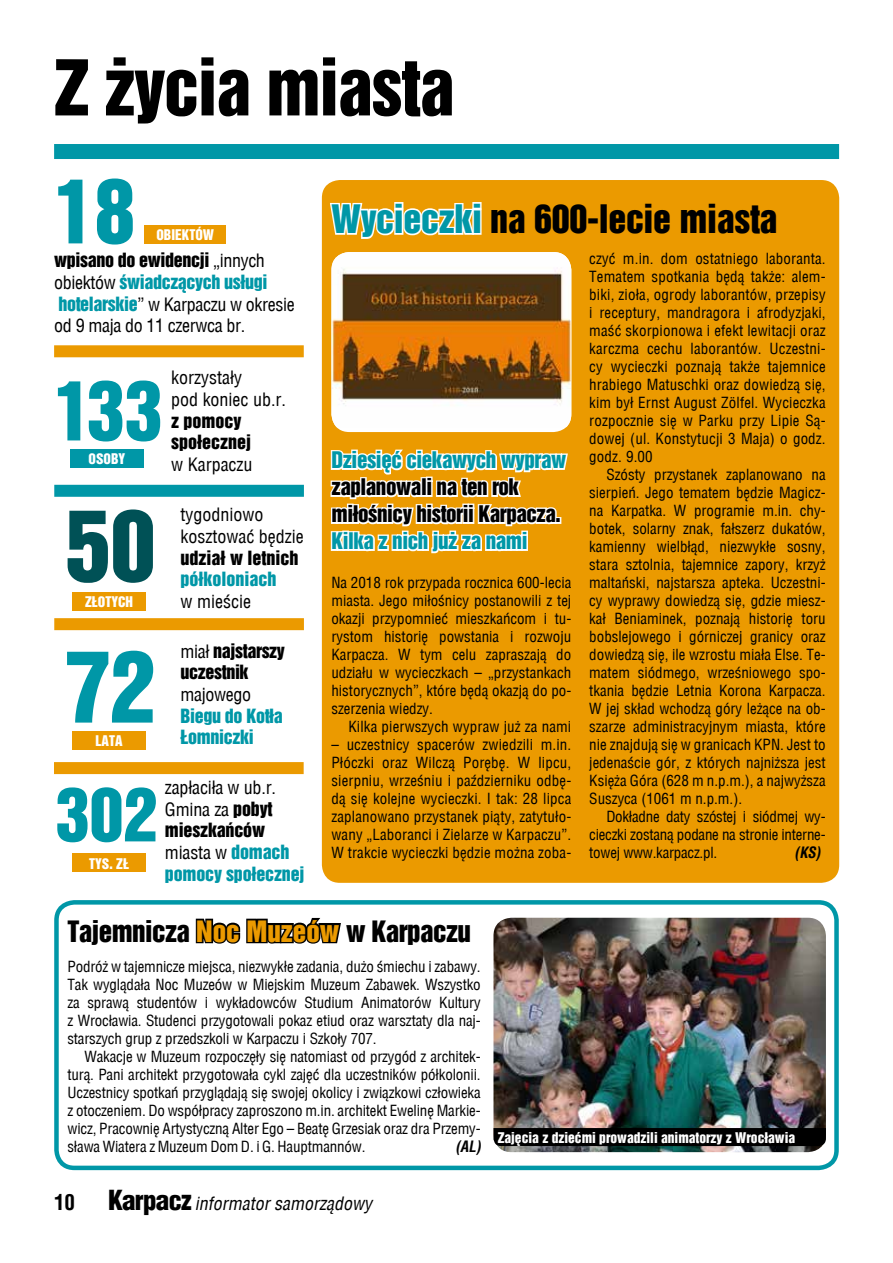
<style>
.page{position:relative;width:893px;height:1263px;background:#fff}
.page>*{position:absolute;margin:0;border:0;box-sizing:border-box;transform-origin:0 0}
.t1{font:90px "Switzerland Inserat";color:#0097a7}
.t2{font:90px "Switzerland Inserat";color:#005156}
.t3{font:81px "Switzerland Inserat";color:#0097a7}
.t4{font:75px "Switzerland Inserat";color:#0097a7}
.t5{font:70.2px "Switzerland Inserat";letter-spacing:-.02em;color:#000}
.t6{font:67.5px "Switzerland Inserat";color:#0097a7}
.t7{font:36px "Switzerland Inserat";letter-spacing:-.01em;color:#000}
.t8{font:27px "Switzerland Inserat";letter-spacing:-.02em;color:#000}
.t9{font:21px/27px "Switzerland Inserat";letter-spacing:-.02em;color:#000}
.t10{font:21px "Switzerland Inserat";letter-spacing:-.02em;color:#0097a7}
.t11{font:18px/21.6px "Switzerland Condensed";letter-spacing:-.005em;color:#000}
.t12{font:18px/21.6px "Switzerland Inserat";letter-spacing:-.02em;color:#000}
.t13{font:18px/21.6px "Switzerland Inserat";letter-spacing:-.01em;color:#0097a7}
.t14{font:18px/21.6px "Switzerland Inserat";color:#000}
.t15{font:italic 18px "Switzerland Condensed";color:#000}
.t16{font:15px/18px "Switzerland Condensed";color:#000;text-align:justify}
.t17{font:italic 700 15px "Switzerland Condensed";color:#000}
.t18{font:13.5px "Switzerland Inserat";color:#fff}
.s1{font-family:"Switzerland Condensed"}
.s2{color:#0097a7}
.s3{font-family:"Switzerland Inserat";color:#0097a7}
.s4{font-family:"Switzerland Inserat"}
.s5{color:#eb9a00}
.s6{font-weight:700;font-style:normal;font-size:21px}
.s7{font-family:"Switzerland Cond";font-weight:900;font-style:normal;font-size:27px}
</style>
<div class="page">
<div style="left:54px;top:144px;width:785px;height:15px;background:#0097a7"></div>
<div style="left:54px;top:900px;width:785px;height:270px;border:4px solid #0097a7;border-radius:18px"></div>
<svg style="left:194px;top:900px;width:149px;height:44px"></svg>
<img style="left:493px;top:918px;width:333px;height:234px">
<div style="left:322px;top:180px;width:517px;height:703px;background:#eb9a00;border-radius:18px"></div>
<div style="left:331px;top:252px;width:240px;height:180px;background:#fff;border-radius:18px"></div>
<img style="left:331px;top:252px;width:240px;height:175px">
<svg style="left:330px;top:449px;width:238px;height:105px"></svg>
<div style="left:521px;top:534px;width:7px;height:17px;border:3px solid #fff"></div>
<svg style="left:330px;top:202px;width:153px;height:55px"></svg>
<div style="left:54px;top:762px;width:250px;height:12px;background:#eb9a00"></div>
<div style="left:73px;top:731px;width:73px;height:18px;background:#eb9a00"></div>
<div style="left:73px;top:854px;width:73px;height:18px;background:#eb9a00"></div>
<div style="left:54px;top:345px;width:250px;height:12px;background:#eb9a00"></div>
<div style="left:54px;top:485px;width:250px;height:12px;background:#0097a7"></div>
<div style="left:54px;top:618px;width:250px;height:12px;background:#eb9a00"></div>
<div style="left:145px;top:225px;width:81px;height:18px;background:#eb9a00"></div>
<div style="left:70px;top:449px;width:73px;height:18px;background:#0097a7"></div>
<div style="left:73px;top:592px;width:73px;height:18px;background:#eb9a00"></div>
<div style="left:493px;top:1128px;width:333px;height:18px;background:#000"></div>
<h3 class="t5" style="left:54px;top:44px;width:402px">Z życia miasta</h3>
<h2 class="t3" style="left:54px;top:161px;width:82px">18</h2>
<p class="t12" style="left:54px;top:249px;width:215px">wpisano do ewidencji <span class="s1">„innych obiektów</span> <span class="s2">świadczących usługi</span></p>
<p class="t11" style="left:54px;top:293px;width:242px"><span class="s3">hotelarskie</span>” w Karpaczu w okresie od 9 maja do 11 czerwca br.</p>
<p class="t18" style="left:156px;top:226px;width:59px">OBIEKTÓW</p>
<h3 class="t4" style="left:54px;top:364px;width:110px">133</h3>
<p class="t11" style="left:171px;top:367px;width:116px">korzystały<br>pod koniec ub.r.</p>
<p class="t14" style="left:171px;top:410px;width:81px">z pomocy społecznej</p>
<p class="t11" style="left:171px;top:453px;width:83px">w Karpaczu</p>
<p class="t18" style="left:88px;top:451px;width:38px">OSOBY</p>
<h1 class="t2" style="left:66px;top:490px;width:91px">50</h1>
<p class="t11" style="left:181px;top:504px;width:125px">tygodniowo kosztować będzie</p>
<p class="t14" style="left:181px;top:547px;width:119px">udział w letnich</p>
<p class="t13" style="left:181px;top:568px;width:97px">półkoloniach</p>
<p class="t11" style="left:181px;top:590px;width:72px">w mieście</p>
<p class="t18" style="left:85px;top:593px;width:50px">ZŁOTYCH</p>
<h1 class="t1" style="left:66px;top:631px;width:91px">72</h1>
<p class="t18" style="left:96px;top:732px;width:28px">LATA</p>
<h3 class="t6" style="left:56px;top:773px;width:103px">302</h3>
<p class="t18" style="left:89px;top:855px;width:41px">TYS. ZŁ</p>
<p class="t12" style="left:181px;top:640px;width:106px"><span class="s1">miał</span> najstarszy uczestnik</p>
<p class="t11" style="left:181px;top:684px;width:72px">majowego</p>
<p class="t13" style="left:181px;top:705px;width:104px">Biegu do Kotła<br>Łomniczki</p>
<p class="t11" style="left:165px;top:777px;width:113px">zapłaciła w ub.r.<br>Gmina za <span class="s4">pobyt</span></p>
<p class="t12" style="left:165px;top:819px;width:102px">mieszkańców</p>
<p class="t11" style="left:165px;top:842px;width:126px">miasta w <span class="s3">domach</span></p>
<p class="t13" style="left:165px;top:863px;width:141px">pomocy społecznej</p>
<h3 class="t7" style="left:331px;top:197px;width:448px"><span class="s2">Wycieczki</span> na 600-lecie miasta</h3>
<p class="t16" style="left:589px;top:249px;width:238px">czyć m.in. dom ostatniego laboranta.<br>Tematem spotkania będą także: alem&shy;biki, zioła, ogrody laborantów, przepisy i receptury, mandragora i afrodyzjaki, maść skorpionowa i efekt lewitacji oraz karczma cechu laborantów. Uczestni&shy;cy wycieczki poznają także tajemnice hrabiego Matuschki oraz dowiedzą się, kim był Ernst August Zölfel. Wycieczka rozpocznie się w Parku przy Lipie Są&shy;dowej (ul. Konstytucji 3 Maja) o godz. godz. 9.00</p>
<p class="t16" style="left:589px;top:465px;width:238px;text-indent:17px">Szósty przystanek zaplanowano na sierpień. Jego tematem będzie Magicz&shy;na Karpatka. W programie m.in. chy&shy;botek, solarny znak, fałszerz dukatów, kamienny wielbłąd, niezwykłe sosny, stara sztolnia, tajemnice zapory, krzyż maltański, najstarsza apteka. Uczestni&shy;cy wyprawy dowiedzą się, gdzie miesz&shy;kał Beniaminek, poznają historię toru bobslejowego i górniczej granicy oraz dowiedzą się, ile wzrostu miała Else. Te&shy;matem siódmego, wrześniowego spo&shy;tkania będzie Letnia Korona Karpacza.<br>W jej skład wchodzą góry leżące na ob&shy;szarze administracyjnym miasta, które nie znajdują się w granicach KPN. Jest to jedenaście gór, z których najniższa jest Księża Góra (628 m n.p.m.), a najwyższa Suszyca (1061 m n.p.m.).</p>
<p class="t16" style="left:589px;top:807px;width:238px;text-indent:17px">Dokładne daty szóstej i siódmej wy&shy;cieczki zostaną podane na stronie interne&shy;towej www.karpacz.pl.</p>
<h3 class="t10" style="left:331px;top:447px;width:236px">Dziesięć ciekawych wypraw</h3>
<h3 class="t9" style="left:331px;top:473px;width:231px">zaplanowali na ten rok miłośnicy historii Karpacza.</h3>
<h3 class="t10" style="left:331px;top:528px;width:198px">Kilka z nich już za nami</h3>
<p class="t16" style="left:331px;top:573px;width:241px">Na 2018 rok przypada rocznica 600-lecia miasta. Jego miłośnicy postanowili z tej okazji przypomnieć mieszkańcom i tu&shy;rystom historię powstania i rozwoju Karpacza. W tym celu zapraszają do udziału w wycieczkach – „przystankach historycznych”, które będą okazją do po&shy;szerzenia wiedzy.</p>
<p class="t16" style="left:348px;top:717px;width:224px">Kilka pierwszych wypraw już za nami</p>
<p class="t16" style="left:331px;top:735px;width:241px">– uczestnicy spacerów zwiedzili m.in.<br>Płóczki oraz Wilczą Porębę. W lipcu, sierpniu, wrześniu i październiku odbę&shy;dą się kolejne wycieczki. I tak: 28 lipca zaplanowano przystanek piąty, zatytuło&shy;wany „Laboranci i Zielarze w Karpaczu”.<br>W trakcie wycieczki będzie można zoba-</p>
<p class="t17" style="left:795px;top:843px;width:27px">(KS)</p>
<h3 class="t8" style="left:67px;top:914px;width:405px">Tajemnicza <span class="s5">Noc Muzeów</span> w Karpaczu</h3>
<p class="t16" style="left:67px;top:957px;width:415px">Podróż w tajemnicze miejsca, niezwykłe zadania, dużo śmiechu i zabawy.<br>Tak wyglądała Noc Muzeów w Miejskim Muzeum Zabawek. Wszystko za sprawą studentów i wykładowców Studium Animatorów Kultury z Wrocławia. Studenci przygotowali pokaz etiud oraz warsztaty dla naj&shy;starszych grup z przedszkoli w Karpaczu i Szkoły 707.</p>
<p class="t16" style="left:67px;top:1047px;width:415px;text-indent:17px">Wakacje w Muzeum rozpoczęły się natomiast od przygód z architek&shy;turą. Pani architekt przygotowała cykl zajęć dla uczestników półkolonii.<br>Uczestnicy spotkań przyglądają się swojej okolicy i związkowi człowieka z otoczeniem. Do współpracy zaproszono m.in. architekt Ewelinę Markie&shy;wicz, Pracownię Artystyczną Alter Ego – Beatę Grzesiak oraz dra Przemy&shy;sława Wiatera z Muzeum Dom D. i G. Hauptmannów.</p>
<p class="t17" style="left:455px;top:1137px;width:27px">(AL)</p>
<p class="t15" style="left:54px;top:1193px;width:320px"><span class="s6">10</span> <span class="s7">Karpacz</span> informator samorządowy</p>
<p class="t18" style="left:498px;top:1129px;width:299px">Zajęcia z dziećmi prowadzili animatorzy z Wrocławia</p>
</div>
